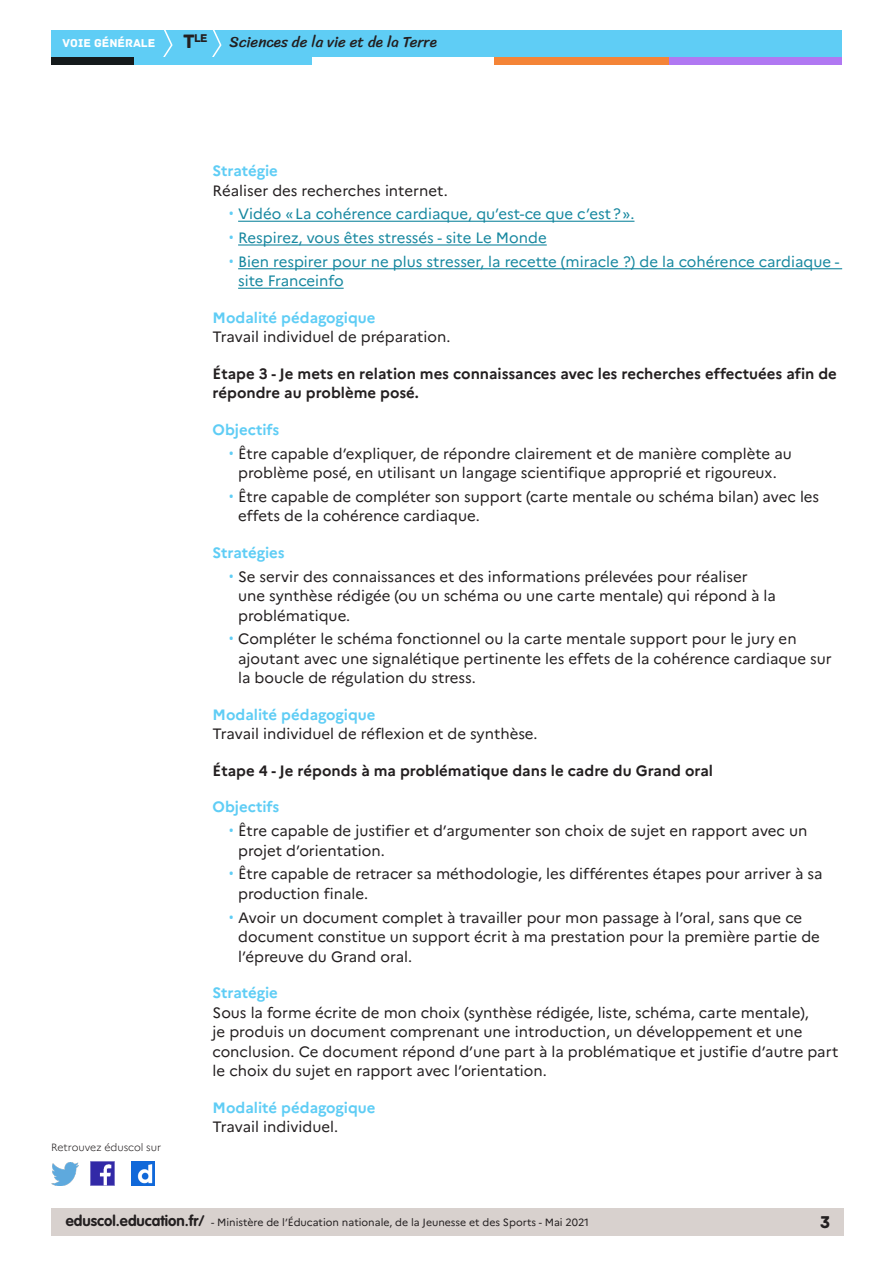
<style>
.page{position:relative;width:893px;height:1263px;background:#fff}
.page>*{position:absolute;margin:0;border:0;box-sizing:border-box;transform-origin:0 0}
.t1{font:18px "Archive";color:#231f20}
.Texte_courant{font:15px/19.5px "Marianne";color:#231f20}
.t2{font:15px/19.5px "Marianne";color:#16879f}
.Texte_courant-2{font:700 15px/19.5px "Marianne";color:#231f20}
._04_titre_3{font:700 15px "Marianne";color:#5fcdf5}
.t3{font:15px "Sriracha";color:#231f20}
.t4{font:12px "Archive";color:#fff}
.t5{font:11.85px "Archive";color:#231f20}
.t6{font:10.5px "Marianne";color:#231f20}
.t7{font:300 10.5px "Marianne";color:#231f20}
.s1{font-size:20.4px}
.s2{font-family:"Roboto";color:#5fcdf5}
.s3{font-family:"VAG Rounded Std";font-weight:700;font-size:15px}
</style>
<div class="page">
<div style="left:51px;top:1209px;width:792px;height:27px;background:#d8d1ce"></div>
<div style="left:51px;top:30px;width:791px;height:27px;background:#5fcdf5"></div>
<svg style="left:163px;top:30px;width:10px;height:27px"></svg>
<svg style="left:212px;top:30px;width:10px;height:27px"></svg>
<div style="left:133px;top:57px;width:179px;height:8px;background:#5fcdf5"></div>
<div style="left:51px;top:57px;width:82px;height:8px;background:#141a1c"></div>
<div style="left:667px;top:57px;width:175px;height:8px;background:#b078f2"></div>
<div style="left:494px;top:57px;width:175px;height:8px;background:#f48437"></div>
<img style="left:91px;top:1162px;width:23px;height:23px">
<img style="left:51px;top:1163px;width:28px;height:22px">
<img style="left:132px;top:1162px;width:22px;height:23px">
<hr style="left:238px;top:221px;width:396px;height:1px;background:#16879f">
<hr style="left:238px;top:244px;width:309px;height:2px;background:#16879f">
<hr style="left:238px;top:268px;width:604px;height:1px;background:#16879f">
<hr style="left:238px;top:288px;width:106px;height:1px;background:#16879f">
<p class="t5" style="left:183px;top:31px;width:26px"><span class="s1">T</span>le</p>
<p class="t4" style="left:63px;top:36px;width:94px">VOIE GÉNÉRALE</p>
<p class="t3" style="left:230px;top:33px;width:209px">Sciences de la vie et de la Terre</p>
<p class="t7" style="left:51px;top:1141px;width:112px">Retrouvez éduscol sur</p>
<p class="_04_titre_3" style="left:213px;top:162px;width:67px">Stratégie</p>
<p class="Texte_courant" style="left:213px;top:180px;width:237px">Réaliser des recherches internet.</p>
<p class="t2" style="left:229px;top:204px;width:407px"><span class="s2">•</span> Vidéo «La cohérence cardiaque, qu’est-ce que c’est?».</p>
<p class="t2" style="left:229px;top:228px;width:319px"><span class="s2">•</span> Respirez, vous êtes stressés - site Le Monde</p>
<p class="t2" style="left:238px;top:252px;width:603px;text-indent:-9px"><span class="s2">•</span> Bien respirer pour ne plus stresser, la recette (miracle ?) de la cohérence cardiaque - site Franceinfo</p>
<p class="_04_titre_3" style="left:213px;top:308px;width:165px">Modalité pédagogique</p>
<p class="Texte_courant" style="left:213px;top:327px;width:239px">Travail individuel de préparation.</p>
<p class="Texte_courant-2" style="left:213px;top:364px;width:626px">Étape 3 - Je mets en relation mes connaissances avec les recherches effectuées afin de répondre au problème posé.</p>
<p class="_04_titre_3" style="left:213px;top:420px;width:68px">Objectifs</p>
<p class="Texte_courant" style="left:229px;top:443px;width:564px;text-align:center"><span class="s2">•</span> Être capable d’expliquer, de répondre clairement et de manière complète au problème posé, en utilisant un langage scientifique approprié et rigoureux.</p>
<p class="Texte_courant" style="left:238px;top:487px;width:583px;text-indent:-9px"><span class="s2">•</span> Être capable de compléter son support (carte mentale ou schéma bilan) avec les effets de la cohérence cardiaque.</p>
<p class="_04_titre_3" style="left:213px;top:543px;width:74px">Stratégies</p>
<p class="Texte_courant" style="left:238px;top:566px;width:539px;text-indent:-9px"><span class="s2">•</span> Se servir des connaissances et des informations prélevées pour réaliser une synthèse rédigée (ou un schéma ou une carte mentale) qui répond à la problématique.</p>
<p class="Texte_courant" style="left:238px;top:629px;width:595px;text-indent:-9px"><span class="s2">•</span> Compléter le schéma fonctionnel ou la carte mentale support pour le jury en ajoutant avec une signalétique pertinente les effets de la cohérence cardiaque sur la boucle de régulation du stress.</p>
<p class="_04_titre_3" style="left:213px;top:705px;width:165px">Modalité pédagogique</p>
<p class="Texte_courant" style="left:213px;top:724px;width:326px">Travail individuel de réflexion et de synthèse.</p>
<p class="Texte_courant-2" style="left:213px;top:761px;width:502px">Étape 4 - Je réponds à ma problématique dans le cadre du Grand oral</p>
<p class="_04_titre_3" style="left:213px;top:798px;width:68px">Objectifs</p>
<p class="Texte_courant" style="left:238px;top:821px;width:571px;text-indent:-9px"><span class="s2">•</span> Être capable de justifier et d’argumenter son choix de sujet en rapport avec un projet d’orientation.</p>
<p class="Texte_courant" style="left:238px;top:864px;width:586px;text-indent:-9px"><span class="s2">•</span> Être capable de retracer sa méthodologie, les différentes étapes pour arriver à sa production finale.</p>
<p class="Texte_courant" style="left:238px;top:907px;width:583px;text-indent:-9px"><span class="s2">•</span> Avoir un document complet à travailler pour mon passage à l’oral, sans que ce document constitue un support écrit à ma prestation pour la première partie de l’épreuve du Grand oral.</p>
<p class="_04_titre_3" style="left:213px;top:984px;width:67px">Stratégie</p>
<p class="Texte_courant" style="left:213px;top:1002px;width:627px">Sous la forme écrite de mon choix (synthèse rédigée, liste, schéma, carte mentale),<br>je produis un document comprenant une introduction, un développement et une conclusion. Ce document répond d’une part à la problématique et justifie d’autre part le choix du sujet en rapport avec l’orientation.</p>
<p class="_04_titre_3" style="left:213px;top:1098px;width:165px">Modalité pédagogique</p>
<p class="Texte_courant" style="left:213px;top:1117px;width:127px">Travail individuel.</p>
<p class="t6" style="left:66px;top:1216px;width:525px"><span class="s3">eduscol.education.fr/</span> - Ministère de l’Éducation nationale, de la Jeunesse et des Sports - Mai 2021</p>
<p class="t1" style="left:820px;top:1211px;width:12px">3</p>
</div>
